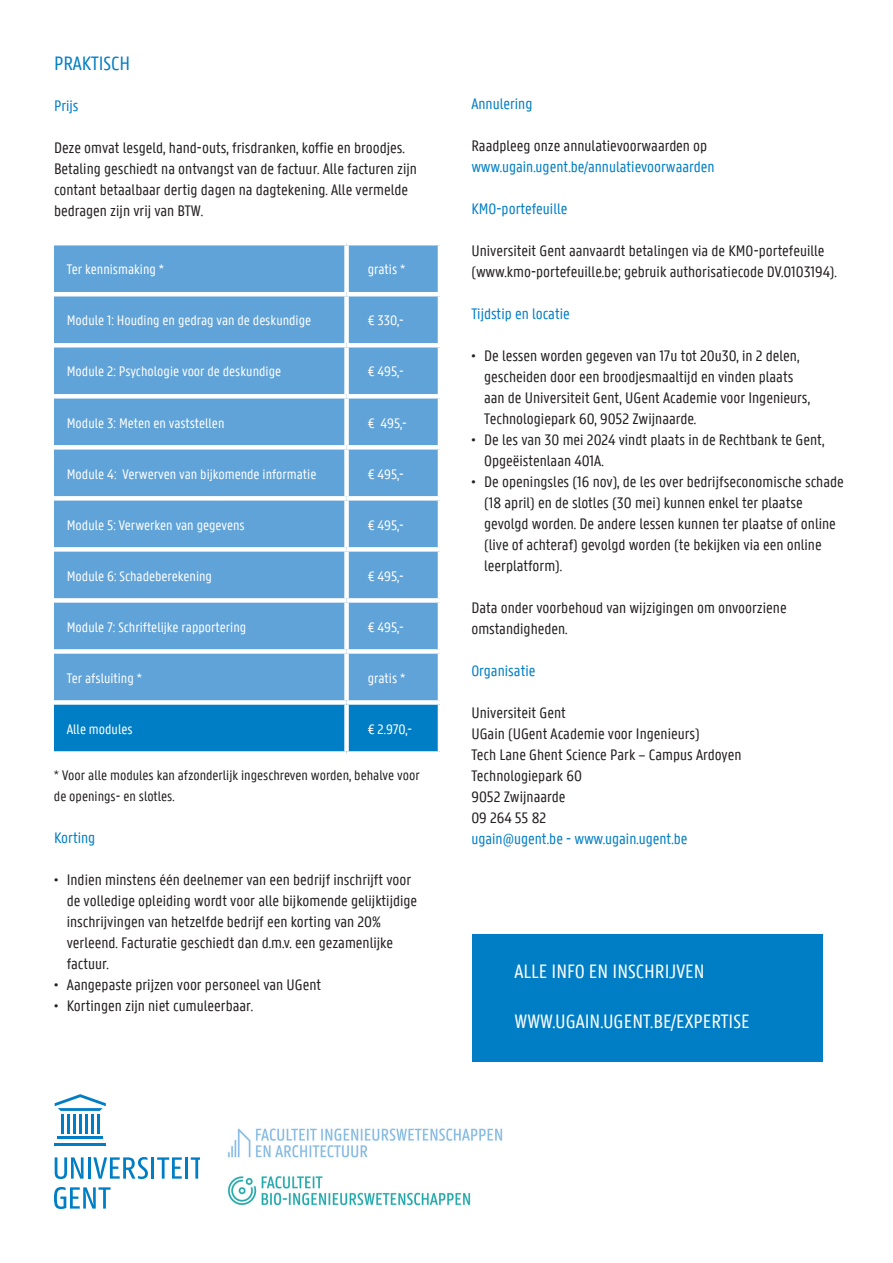
<style>
.page{position:relative;width:893px;height:1263px;background:#fff}
.page>*{position:absolute;margin:0;border:0;box-sizing:border-box;transform-origin:0 0}
.t1{font:21px "U Gent Panno Text";color:#fff}
.t2{font:21px "U Gent Panno Text";color:#007ec5}
.t3{font:16.5px/21px "U Gent Panno Text";color:#231f20}
.t4{font:16.5px "U Gent Panno Text";color:#007ec5}
.t5{font:15px "U Gent Panno Text";color:#fff}
.t6{font:15px/21px "U Gent Panno Text";color:#231f20}
.s1{font-weight:300}
</style>
<div class="page">
<div style="left:54px;top:245px;width:384px;height:455px;background:#60a3d8"></div>
<div style="left:54px;top:705px;width:384px;height:46px;background:#007ec5"></div>
<div style="left:344px;top:245px;width:5px;height:47px;background:#fff"></div>
<hr style="left:54px;top:292px;width:293px;height:4px;background:#fff">
<hr style="left:347px;top:292px;width:95px;height:4px;background:#fff">
<div style="left:344px;top:296px;width:5px;height:47px;background:#fff"></div>
<hr style="left:54px;top:343px;width:293px;height:4px;background:#fff">
<hr style="left:347px;top:343px;width:95px;height:4px;background:#fff">
<div style="left:344px;top:347px;width:5px;height:47px;background:#fff"></div>
<hr style="left:54px;top:394px;width:293px;height:4px;background:#fff">
<hr style="left:347px;top:394px;width:95px;height:4px;background:#fff">
<div style="left:344px;top:398px;width:5px;height:47px;background:#fff"></div>
<div style="left:54px;top:445px;width:293px;height:5px;background:#fff"></div>
<div style="left:347px;top:445px;width:95px;height:5px;background:#fff"></div>
<div style="left:344px;top:450px;width:5px;height:46px;background:#fff"></div>
<div style="left:54px;top:496px;width:293px;height:5px;background:#fff"></div>
<div style="left:347px;top:496px;width:95px;height:5px;background:#fff"></div>
<div style="left:344px;top:501px;width:5px;height:46px;background:#fff"></div>
<div style="left:54px;top:547px;width:293px;height:5px;background:#fff"></div>
<div style="left:347px;top:547px;width:95px;height:5px;background:#fff"></div>
<div style="left:344px;top:552px;width:5px;height:46px;background:#fff"></div>
<div style="left:54px;top:598px;width:293px;height:5px;background:#fff"></div>
<div style="left:347px;top:598px;width:95px;height:5px;background:#fff"></div>
<div style="left:344px;top:603px;width:5px;height:46px;background:#fff"></div>
<div style="left:54px;top:649px;width:293px;height:5px;background:#fff"></div>
<div style="left:347px;top:649px;width:95px;height:5px;background:#fff"></div>
<div style="left:344px;top:654px;width:5px;height:46px;background:#fff"></div>
<div style="left:344px;top:705px;width:5px;height:46px;background:#fff"></div>
<hr style="left:61px;top:1114px;width:3px;height:19px;background:#007ec5">
<hr style="left:67px;top:1114px;width:3px;height:19px;background:#007ec5">
<hr style="left:73px;top:1114px;width:3px;height:19px;background:#007ec5">
<hr style="left:79px;top:1114px;width:3px;height:19px;background:#007ec5">
<hr style="left:85px;top:1114px;width:3px;height:19px;background:#007ec5">
<hr style="left:91px;top:1114px;width:3px;height:19px;background:#007ec5">
<hr style="left:97px;top:1114px;width:3px;height:19px;background:#007ec5">
<hr style="left:55px;top:1142px;width:51px;height:3px;background:#007ec5">
<hr style="left:58px;top:1136px;width:45px;height:3px;background:#007ec5">
<svg style="left:55px;top:1094px;width:51px;height:17px"></svg>
<hr style="left:185px;top:1157px;width:3px;height:21px;background:#007ec5">
<hr style="left:151px;top:1157px;width:3px;height:21px;background:#007ec5">
<hr style="left:88px;top:1157px;width:3px;height:21px;background:#007ec5">
<svg style="left:54px;top:1187px;width:57px;height:22px"></svg>
<svg style="left:191px;top:1157px;width:9px;height:21px"></svg>
<svg style="left:157px;top:1157px;width:25px;height:21px"></svg>
<svg style="left:55px;top:1157px;width:29px;height:22px"></svg>
<svg style="left:93px;top:1157px;width:55px;height:22px"></svg>
<img style="left:227px;top:1176px;width:244px;height:30px">
<img style="left:227px;top:1128px;width:276px;height:30px">
<div style="left:472px;top:934px;width:351px;height:128px;background:#007ec5"></div>
<p class="t2" style="left:54px;top:51px;width:78px">PRAKTISCH</p>
<p class="t4" style="left:54px;top:96px;width:26px">Prijs</p>
<p class="t3" style="left:54px;top:137px;width:364px">Deze omvat lesgeld, hand-outs, frisdranken, koffie en broodjes.<br>Betaling geschiedt na ontvangst van de factuur. Alle facturen zijn contant betaalbaar dertig dagen na dagtekening. Alle vermelde bedragen zijn vrij van BTW.</p>
<p class="t5" style="left:67px;top:261px;width:99px">Ter kennismaking *</p>
<p class="t5" style="left:368px;top:261px;width:39px">gratis *</p>
<p class="t5" style="left:67px;top:312px;width:246px">Module 1: Houding en gedrag van de deskundige</p>
<p class="t5" style="left:368px;top:312px;width:37px">€ 330,-</p>
<p class="t5" style="left:67px;top:363px;width:216px">Module 2: Psychologie voor de deskundige</p>
<p class="t5" style="left:368px;top:363px;width:38px">€ 495,-</p>
<p class="t5" style="left:67px;top:414px;width:159px">Module 3: Meten en vaststellen</p>
<p class="t5" style="left:368px;top:414px;width:41px">€ 495,-</p>
<p class="t5" style="left:67px;top:465px;width:251px">Module 4: Verwerven van bijkomende informatie</p>
<p class="t5" style="left:368px;top:465px;width:38px">€ 495,-</p>
<p class="t5" style="left:67px;top:516px;width:180px">Module 5: Verwerken van gegevens</p>
<p class="t5" style="left:368px;top:516px;width:38px">€ 495,-</p>
<p class="t5" style="left:67px;top:567px;width:147px">Module 6: Schadeberekening</p>
<p class="t5" style="left:368px;top:567px;width:38px">€ 495,-</p>
<p class="t5" style="left:67px;top:618px;width:181px">Module 7: Schriftelijke rapportering</p>
<p class="t5" style="left:368px;top:618px;width:38px">€ 495,-</p>
<p class="t5" style="left:67px;top:669px;width:77px">Ter afsluiting *</p>
<p class="t5" style="left:368px;top:669px;width:39px">gratis *</p>
<p class="t5" style="left:67px;top:720px;width:67px">Alle modules</p>
<p class="t5" style="left:368px;top:720px;width:46px">€ 2.970,-</p>
<p class="t6" style="left:54px;top:764px;width:367px"><span class="s1">*</span> Voor alle modules kan afzonderlijk ingeschreven worden, behalve voor de openings- en slotles.</p>
<p class="t4" style="left:54px;top:828px;width:43px">Korting</p>
<p class="t3" style="left:67px;top:869px;width:352px;text-indent:-13px">• Indien minstens één deelnemer van een bedrijf inschrijft voor de volledige opleiding wordt voor alle bijkomende gelijktijdige inschrijvingen van hetzelfde bedrijf een korting van 20% verleend. Facturatie geschiedt dan d.m.v. een gezamenlijke factuur.</p>
<p class="t3" style="left:54px;top:974px;width:269px">• Aangepaste prijzen voor personeel van UGent</p>
<p class="t3" style="left:54px;top:995px;width:201px">• Kortingen zijn niet cumuleerbaar.</p>
<p class="t4" style="left:471px;top:93px;width:63px">Annulering</p>
<p class="t3" style="left:471px;top:134px;width:237px">Raadpleeg onze annulatievoorwaarden op</p>
<p class="t4" style="left:471px;top:156px;width:245px">www.ugain.ugent.be/annulatievoorwaarden</p>
<p class="t4" style="left:471px;top:198px;width:98px">KMO-portefeuille</p>
<p class="t3" style="left:471px;top:239px;width:367px">Universiteit Gent aanvaardt betalingen via de KMO-portefeuille (www.kmo-portefeuille.be; gebruik authorisatiecode DV.O103194).</p>
<p class="t4" style="left:471px;top:303px;width:100px">Tijdstip en locatie</p>
<p class="t3" style="left:484px;top:344px;width:327px;text-indent:-13px">• De lessen worden gegeven van 17u tot 20u30, in 2 delen, gescheiden door een broodjesmaaltijd en vinden plaats aan de Universiteit Gent, UGent Academie voor Ingenieurs, Technologiepark 60, 9052 Zwijnaarde.</p>
<p class="t3" style="left:484px;top:428px;width:342px;text-indent:-13px">• De les van 30 mei 2024 vindt plaats in de Rechtbank te Gent,<br>Opgeëistenlaan 401A.</p>
<p class="t3" style="left:484px;top:470px;width:361px;text-indent:-13px">• De openingsles (16 nov), de les over bedrijfseconomische schade (18 april) en de slotles (30 mei) kunnen enkel ter plaatse gevolgd worden. De andere lessen kunnen ter plaatse of online (live of achteraf) gevolgd worden (te bekijken via een online leerplatform).</p>
<p class="t3" style="left:471px;top:596px;width:317px">Data onder voorbehoud van wijzigingen om onvoorziene omstandigheden.</p>
<p class="t4" style="left:471px;top:660px;width:66px">Organisatie</p>
<p class="t3" style="left:471px;top:701px;width:272px">Universiteit Gent<br>UGain (UGent Academie voor Ingenieurs)<br>Tech Lane Ghent Science Park – Campus Ardoyen<br>Technologiepark 60<br>9052 Zwijnaarde<br>09 264 55 82</p>
<p class="t4" style="left:471px;top:828px;width:218px">ugain@ugent.be - www.ugain.ugent.be</p>
<p class="t1" style="left:514px;top:958px;width:192px">ALLE INFO EN INSCHRIJVEN</p>
<p class="t1" style="left:514px;top:1009px;width:237px">WWW.UGAIN.UGENT.BE/EXPERTISE</p>
</div>
